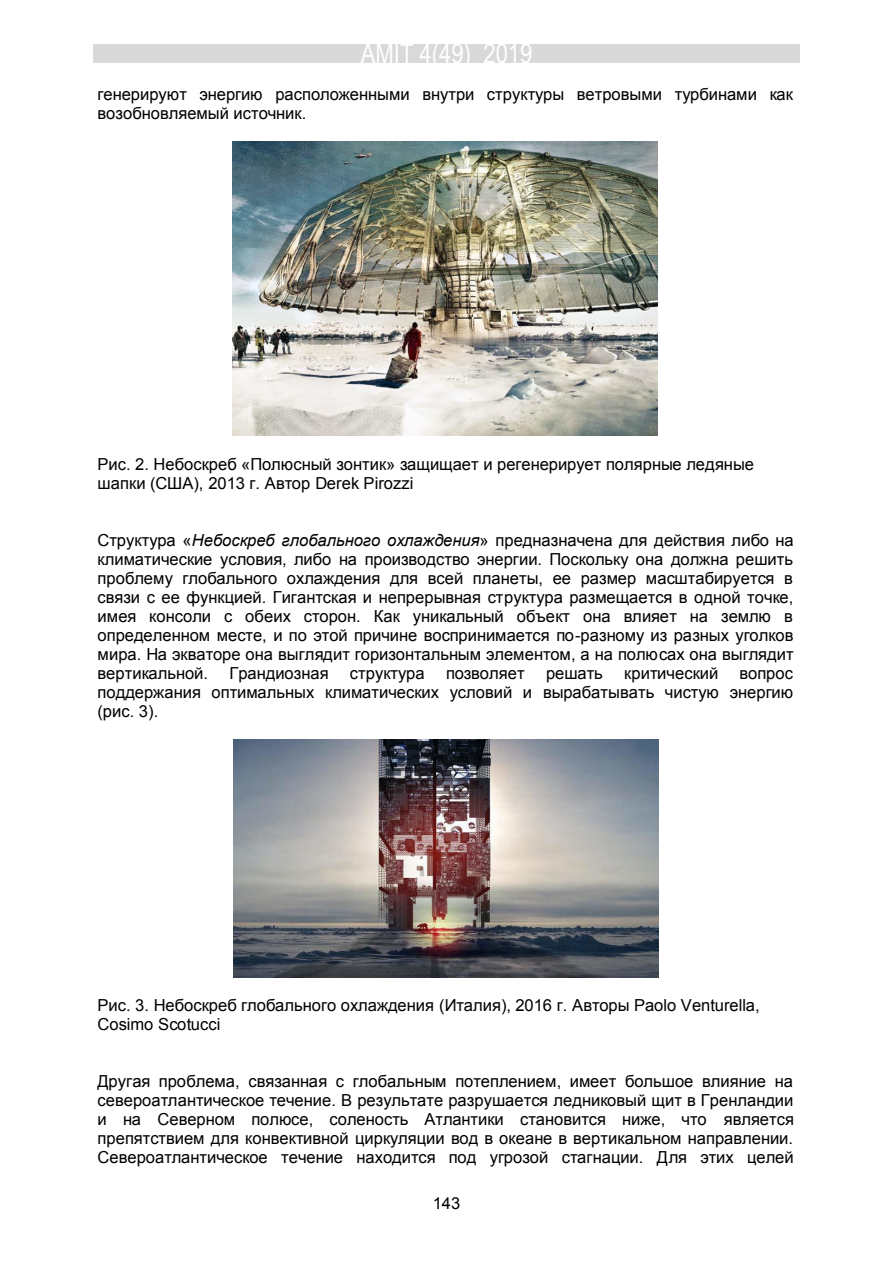
<style>
.page{position:relative;width:893px;height:1263px;background:#fff}
.page>*{position:absolute;margin:0;border:0;box-sizing:border-box;transform-origin:0 0}
.t1{font:27px "Arial Narrow";color:#fff}
.t2{font:16.5px/19px "Arial";color:#000}
.t3{font:16.5px "Arial";color:#000}
.s1{font-style:inherit}
.s2{font-style:italic}
</style>
<div class="page">
<div style="left:93px;top:44px;width:707px;height:19px;background:#d9d9d9"></div>
<img style="left:233px;top:142px;width:425px;height:294px">
<img style="left:233px;top:739px;width:425px;height:238px">
<h1 class="t1" style="left:361px;top:34px;width:173px">AMIT 4(49) 2019</h1>
<p class="t2" style="left:97px;top:85px;width:697px">генерируют энергию расположенными внутри структуры ветровыми турбинами как возобновляемый источник.</p>
<p class="t2" style="left:97px;top:455px;width:658px">Рис. 2. Небоскреб «Полюсный зонтик» защищает и регенерирует полярные ледяные шапки (США), 2013 г. Автор <span class="s1">Derek Pirozzi</span></p>
<p class="t2" style="left:97px;top:530px;width:698px;text-align:justify">Структура «<span class="s2">Небоскреб глобального охлаждения</span>» предназначена для действия либо на климатические условия, либо на производство энергии. Поскольку она должна решить проблему глобального охлаждения для всей планеты, ее размер масштабируется в связи с ее функцией. Гигантская и непрерывная структура размещается в одной точке, имея консоли с обеих сторон. Как уникальный объект она влияет на землю в определенном месте, и по этой причине воспринимается по<span class="s1">-</span>разному из разных уголков мира. На экваторе она выглядит горизонтальным элементом, а на полюсах она выглядит вертикальной.</p>
<p class="t2" style="left:229px;top:664px;width:101px">Грандиозная</p>
<p class="t2" style="left:350px;top:664px;width:76px">структура</p>
<p class="t2" style="left:446px;top:664px;width:80px">позволяет</p>
<p class="t2" style="left:546px;top:664px;width:58px">решать</p>
<p class="t2" style="left:624px;top:664px;width:96px">критический</p>
<p class="t2" style="left:97px;top:664px;width:697px;text-align:justify;text-indent:642px">вопрос поддержания оптимальных климатических условий и вырабатывать чистую энергию (рис. <span class="s1">3).</span></p>
<p class="t2" style="left:97px;top:996px;width:664px">Рис. 3. Небоскреб глобального охлаждения <span class="s1">(</span>Италия), 2016 г. Авторы <span class="s1">Paolo Venturella,<br>Cosimo Scotucci</span></p>
<p class="t2" style="left:97px;top:1072px;width:698px;text-align:justify">Другая проблема, связанная с глобальным потеплением, имеет большое влияние на североатлантическое течение. В результате разрушается ледниковый щит в Гренландии и на Северном полюсе, соленость Атлантики становится ниже, что является препятствием для конвективной циркуляции вод в океане в вертикальном направлении.<br>Североатлантическое течение находится под угрозой стагнации. Для этих целей</p>
<p class="t3" style="left:433px;top:1192px;width:29px">143</p>
</div>
